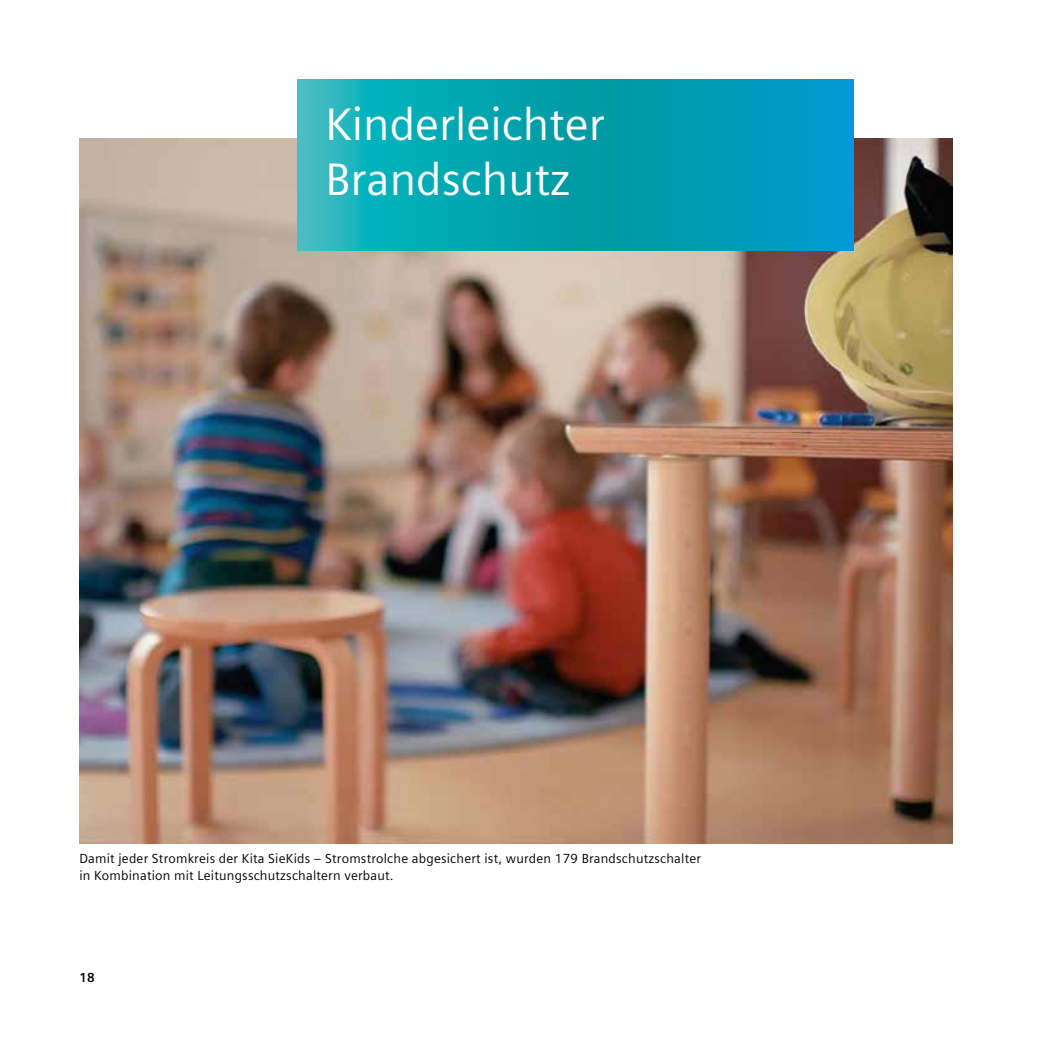
<style>
.page{position:relative;width:1042px;height:1042px;background:#fff}
.page>*{position:absolute;margin:0;border:0;box-sizing:border-box;transform-origin:0 0}
.t1{font:45.5px/54.6px "Siemens Sans Global";color:#fff}
.t2{font:13.12px/17.2px "Siemens Sans Global";letter-spacing:.015em;color:#000}
.t3{font:700 13.12px "Siemens Sans Global";color:#000}
</style>
<div class="page">
<img style="left:79px;top:139px;width:873px;height:704px">
<svg style="left:298px;top:79px;width:555px;height:172px;background:#05a2b5"></svg>
<h1 class="t1" style="left:325px;top:98px;width:281px">Kinderleichter<br>Brandschutz</h1>
<p class="t2" style="left:79px;top:850px;width:623px">Damit jeder Stromkreis der Kita SieKids – Stromstrolche abgesichert ist, wurden 179 Brandschutzschalter in Kombination mit Leitungsschutzschaltern verbaut.</p>
<p class="t3" style="left:79px;top:967px;width:17px">18</p>
</div>
